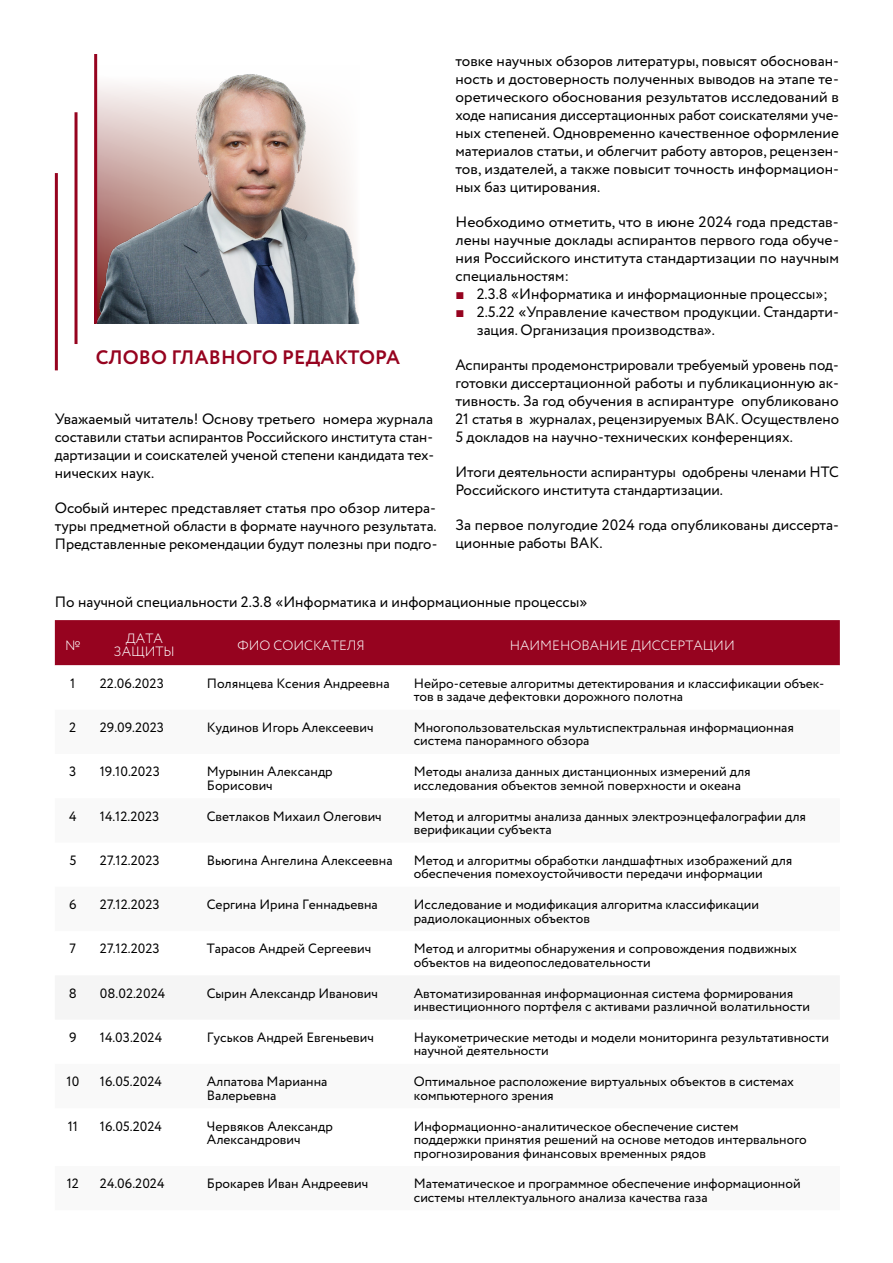
<style>
.page{position:relative;width:893px;height:1263px;background:#fff}
.page>*{position:absolute;margin:0;border:0;box-sizing:border-box;transform-origin:0 0}
.t1{font:700 19.5px "Circe";letter-spacing:.01em;color:#96031f}
.t2{font:15px/18px "Circe";color:#000;text-align:justify}
.t3{font:15px/18px "Circe";color:#000;text-align:justify;scale:1.04 1}
.t4{font:13.5px/13.5px "Circe";color:#000}
.t5{font:300 13.5px/13.5px "Circe";color:#fff;text-align:center}
.s1{font-family:"Times New Roman";color:#96031f}
</style>
<div class="page">
<img style="left:97px;top:68px;width:263px;height:255px">
<hr style="left:75px;top:112px;width:3px;height:232px;background:#96031f">
<hr style="left:55px;top:173px;width:3px;height:197px;background:#96031f">
<hr style="left:94px;top:54px;width:3px;height:269px;background:#96031f">
<div style="left:55px;top:620px;width:785px;height:45px;background:#96031f"></div>
<h1 class="t1" style="left:96px;top:344px;width:306px">СЛОВО ГЛАВНОГО РЕДАКТОРА</h1>
<p class="t2" style="left:55px;top:410px;width:381px">Уважаемый читатель! Основу третьего номера журнала составили статьи аспирантов Российского института стан&shy;дартизации и соискателей ученой степени кандидата тех&shy;нических наук.</p>
<p class="t2" style="left:55px;top:499px;width:384px">Особый интерес представляет статья про обзор литера&shy;туры предметной области в формате научного результата.<br>Представленные рекомендации будут полезны при подго-</p>
<p class="t2" style="left:455px;top:53px;width:385px">товке научных обзоров литературы, повысят обоснован&shy;ность и достоверность полученных выводов на этапе те&shy;оретического обоснования результатов исследований в ходе написания диссертационных работ соискателями уче&shy;ных степеней. Одновременно качественное оформление материалов статьи, и облегчит работу авторов, рецензен&shy;тов, издателей, а также повысит точность информацион&shy;ных баз цитирования.</p>
<p class="t3" style="left:455px;top:214px;width:370px">Необходимо отметить, что в июне 2024 года представ&shy;лены научные доклады аспирантов первого года обуче&shy;ния Российского института стандартизации по научным специальностям:</p>
<p class="t2" style="left:455px;top:286px;width:374px"><span class="s1">■</span> 2.3.8 «Информатика и информационные процессы»;</p>
<p class="t2" style="left:477px;top:304px;width:364px;text-indent:-21px"><span class="s1">■</span> 2.5.22 «Управление качеством продукции. Стандарти&shy;зация. Организация производства».</p>
<p class="t2" style="left:455px;top:357px;width:385px">Аспиранты продемонстрировали требуемый уровень под&shy;готовки диссертационной работы и публикационную ак&shy;тивность. За год обучения в аспирантуре опубликовано 21 статья в журналах, рецензируемых ВАК. Осуществлено 5 докладов на научно-технических конференциях.</p>
<p class="t2" style="left:455px;top:464px;width:385px">Итоги деятельности аспирантуры одобрены членами НТС<br>Российского института стандартизации.</p>
<p class="t2" style="left:455px;top:517px;width:385px">За первое полугодие 2024 года опубликованы диссерта&shy;ционные работы ВАК.</p>
<p class="t2" style="left:55px;top:593px;width:534px">По научной специальности 2.3.8 «Информатика и информационные процессы»</p>
<p class="t5" style="left:65px;top:639px;width:17px">№</p>
<p class="t5" style="left:114px;top:632px;width:62px">ДАТА<br>ЗАЩИТЫ</p>
<p class="t5" style="left:238px;top:639px;width:129px">ФИО СОИСКАТЕЛЯ</p>
<p class="t5" style="left:510px;top:639px;width:226px">НАИМЕНОВАНИЕ ДИССЕРТАЦИИ</p>
<p class="t4" style="left:70px;top:677px;width:7px">1</p>
<p class="t4" style="left:100px;top:677px;width:66px">22.06.2023</p>
<p class="t4" style="left:207px;top:677px;width:184px">Полянцева Ксения Андреевна</p>
<p class="t4" style="left:414px;top:677px;width:412px">Нейро-сетевые алгоритмы детектирования и классификации объек&shy;тов в задаче дефектовки дорожного полотна</p>
<p class="t4" style="left:69px;top:721px;width:9px">2</p>
<p class="t4" style="left:100px;top:721px;width:66px">29.09.2023</p>
<p class="t4" style="left:207px;top:721px;width:168px">Кудинов Игорь Алексеевич</p>
<p class="t4" style="left:414px;top:721px;width:382px">Многопользовательская мультиспектральная информационная система панорамного обзора</p>
<p class="t4" style="left:69px;top:765px;width:9px">3</p>
<p class="t4" style="left:100px;top:765px;width:61px">19.10.2023</p>
<p class="t4" style="left:207px;top:765px;width:128px">Мурынин Александр<br>Борисович</p>
<p class="t4" style="left:414px;top:765px;width:338px">Методы анализа данных дистанционных измерений для исследования объектов земной поверхности и океана</p>
<p class="t4" style="left:69px;top:810px;width:9px">4</p>
<p class="t4" style="left:100px;top:810px;width:61px">14.12.2023</p>
<p class="t4" style="left:207px;top:810px;width:177px">Светлаков Михаил Олегович</p>
<p class="t4" style="left:414px;top:810px;width:394px">Метод и алгоритмы анализа данных электроэнцефалографии для верификации субъекта</p>
<p class="t4" style="left:69px;top:854px;width:8px">5</p>
<p class="t4" style="left:100px;top:854px;width:61px">27.12.2023</p>
<p class="t4" style="left:207px;top:854px;width:187px">Вьюгина Ангелина Алексеевна</p>
<p class="t4" style="left:414px;top:854px;width:380px">Метод и алгоритмы обработки ландшафтных изображений для обеспечения помехоустойчивости передачи информации</p>
<p class="t4" style="left:69px;top:898px;width:9px">6</p>
<p class="t4" style="left:100px;top:898px;width:61px">27.12.2023</p>
<p class="t4" style="left:207px;top:898px;width:172px">Сергина Ирина Геннадьевна</p>
<p class="t4" style="left:414px;top:898px;width:347px">Исследование и модификация алгоритма классификации радиолокационных объектов</p>
<p class="t4" style="left:70px;top:942px;width:8px">7</p>
<p class="t4" style="left:100px;top:942px;width:61px">27.12.2023</p>
<p class="t4" style="left:207px;top:942px;width:166px">Тарасов Андрей Сергеевич</p>
<p class="t4" style="left:414px;top:942px;width:385px">Метод и алгоритмы обнаружения и сопровождения подвижных объектов на видеопоследовательности</p>
<p class="t4" style="left:69px;top:987px;width:10px">8</p>
<p class="t4" style="left:100px;top:987px;width:67px">08.02.2024</p>
<p class="t4" style="left:207px;top:987px;width:173px">Сырин Александр Иванович</p>
<p class="t4" style="left:414px;top:987px;width:398px">Автоматизированная информационная система формирования инвестиционного портфеля с активами различной волатильности</p>
<p class="t4" style="left:69px;top:1031px;width:9px">9</p>
<p class="t4" style="left:100px;top:1031px;width:64px">14.03.2024</p>
<p class="t4" style="left:207px;top:1031px;width:169px">Гуськов Андрей Евгеньевич</p>
<p class="t4" style="left:414px;top:1031px;width:417px">Наукометрические методы и модели мониторинга результативности научной деятельности</p>
<p class="t4" style="left:67px;top:1075px;width:14px">10</p>
<p class="t4" style="left:100px;top:1075px;width:64px">16.05.2024</p>
<p class="t4" style="left:207px;top:1075px;width:122px">Алпатова Марианна<br>Валерьевна</p>
<p class="t4" style="left:414px;top:1075px;width:382px">Оптимальное расположение виртуальных объектов в системах компьютерного зрения</p>
<p class="t4" style="left:68px;top:1119px;width:12px">11</p>
<p class="t4" style="left:100px;top:1119px;width:64px">16.05.2024</p>
<p class="t4" style="left:207px;top:1119px;width:128px">Червяков Александр<br>Александрович</p>
<p class="t4" style="left:414px;top:1119px;width:395px">Информационно-аналитическое обеспечение систем поддержки принятия решений на основе методов интервального прогнозирования финансовых временных рядов</p>
<p class="t4" style="left:67px;top:1177px;width:14px">12</p>
<p class="t4" style="left:100px;top:1177px;width:66px">24.06.2024</p>
<p class="t4" style="left:207px;top:1177px;width:163px">Брокарев Иван Андреевич</p>
<p class="t4" style="left:414px;top:1177px;width:388px">Математическое и программное обеспечение информационной системы нтеллектуального анализа качества газа</p>
</div>
